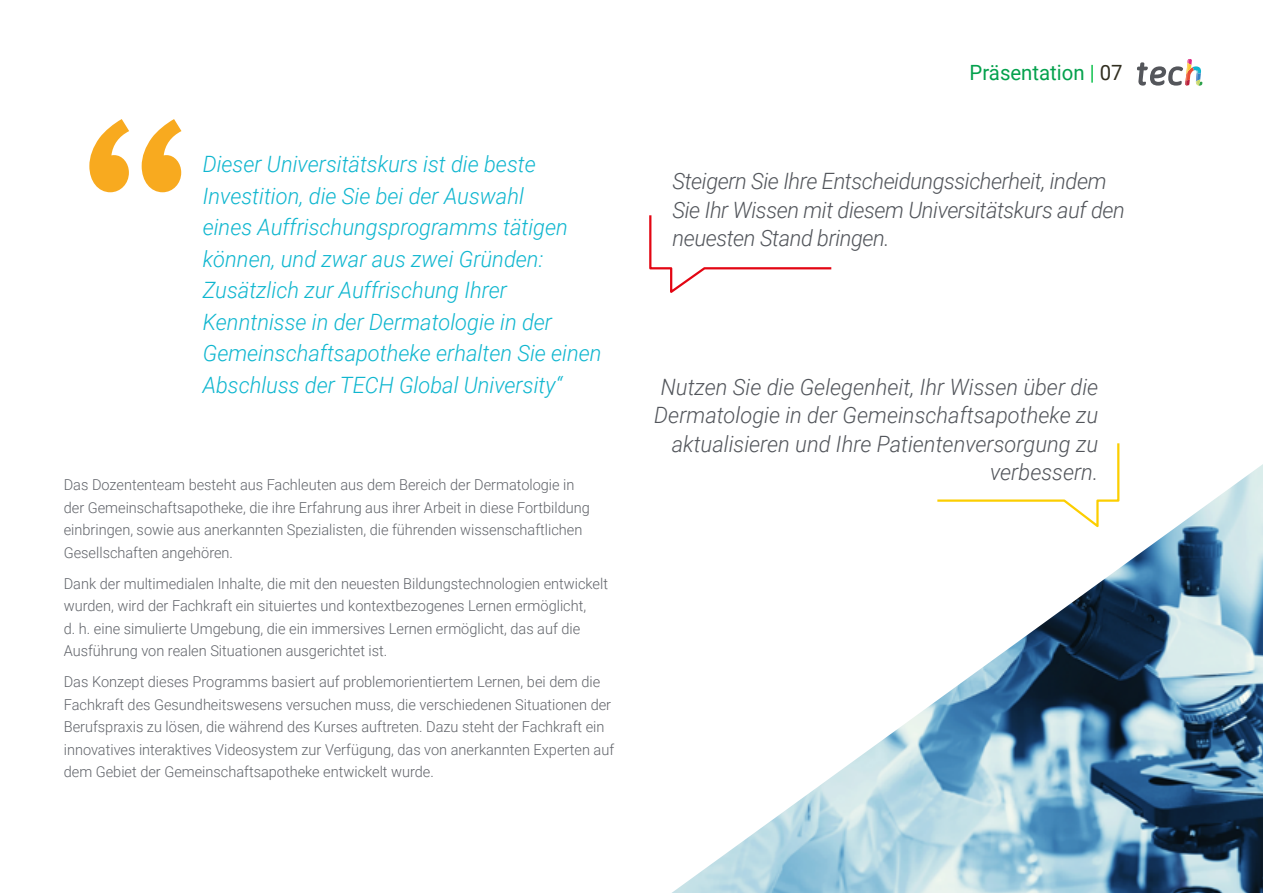
<style>
.page{position:relative;width:1263px;height:893px;background:#fff}
.page>*{position:absolute;margin:0;border:0;box-sizing:border-box;transform-origin:0 0}
.t1{font:italic 300 22.5px/31.5px "Roboto";color:#0fb6cf}
.t2{font:italic 300 22.5px/28.5px "Roboto";color:#52555b;text-align:right}
.t3{font:italic 300 22.5px/28.5px "Roboto";letter-spacing:-.02em;color:#52555b}
.t4{font:21px "Roboto";color:#04a14d}
.t5{font:300 15px/22.5px "Roboto";color:#61646a}
.s1{color:#04be46}
.s2{color:#312e20}
</style>
<div class="page">
<svg style="left:89px;top:119px;width:92px;height:73px"></svg>
<svg style="left:649px;top:215px;width:183px;height:78px"></svg>
<img style="left:672px;top:464px;width:591px;height:429px">
<svg style="left:1137px;top:59px;width:65px;height:27px"></svg>
<p class="t1" style="left:203px;top:148px;width:400px">Dieser Universitätskurs ist die beste Investition, die Sie bei der Auswahl<br>eines Auffrischungsprogramms tätigen können, und zwar aus zwei Gründen:<br>Zusätzlich zur Auffrischung Ihrer Kenntnisse in der Dermatologie in der Gemeinschaftsapotheke erhalten Sie einen Abschluss der TECH Global University“</p>
<p class="t5" style="left:64px;top:473px;width:528px">Das Dozententeam besteht aus Fachleuten aus dem Bereich der Dermatologie in der Gemeinschaftsapotheke, die ihre Erfahrung aus ihrer Arbeit in diese Fortbildung einbringen, sowie aus anerkannten Spezialisten, die führenden wissenschaftlichen Gesellschaften angehören.</p>
<p class="t5" style="left:64px;top:571px;width:546px">Dank der multimedialen Inhalte, die mit den neuesten Bildungstechnologien entwickelt wurden, wird der Fachkraft ein situiertes und kontextbezogenes Lernen ermöglicht,<br>d. h. eine simulierte Umgebung, die ein immersives Lernen ermöglicht, das auf die Ausführung von realen Situationen ausgerichtet ist.</p>
<p class="t5" style="left:64px;top:670px;width:552px">Das Konzept dieses Programms basiert auf problemorientiertem Lernen, bei dem die Fachkraft des Gesundheitswesens versuchen muss, die verschiedenen Situationen der Berufspraxis zu lösen, die während des Kurses auftreten. Dazu steht der Fachkraft ein innovatives interaktives Videosystem zur Verfügung, das von anerkannten Experten auf dem Gebiet der Gemeinschaftsapotheke entwickelt wurde.</p>
<h2 class="t4" style="left:969px;top:57px;width:155px">Präsentation <span class="s1">|</span> <span class="s2">07</span></h2>
<h1 class="t3" style="left:673px;top:166px;width:454px">Steigern Sie Ihre Entscheidungssicherheit, indem<br>Sie Ihr Wissen mit diesem Universitätskurs auf den neuesten Stand bringen.</h1>
<h1 class="t2" style="left:654px;top:372px;width:445px">Nutzen Sie die Gelegenheit, Ihr Wissen über die Dermatologie in der Gemeinschaftsapotheke zu aktualisieren und Ihre Patientenversorgung zu verbessern.</h1>
</div>
